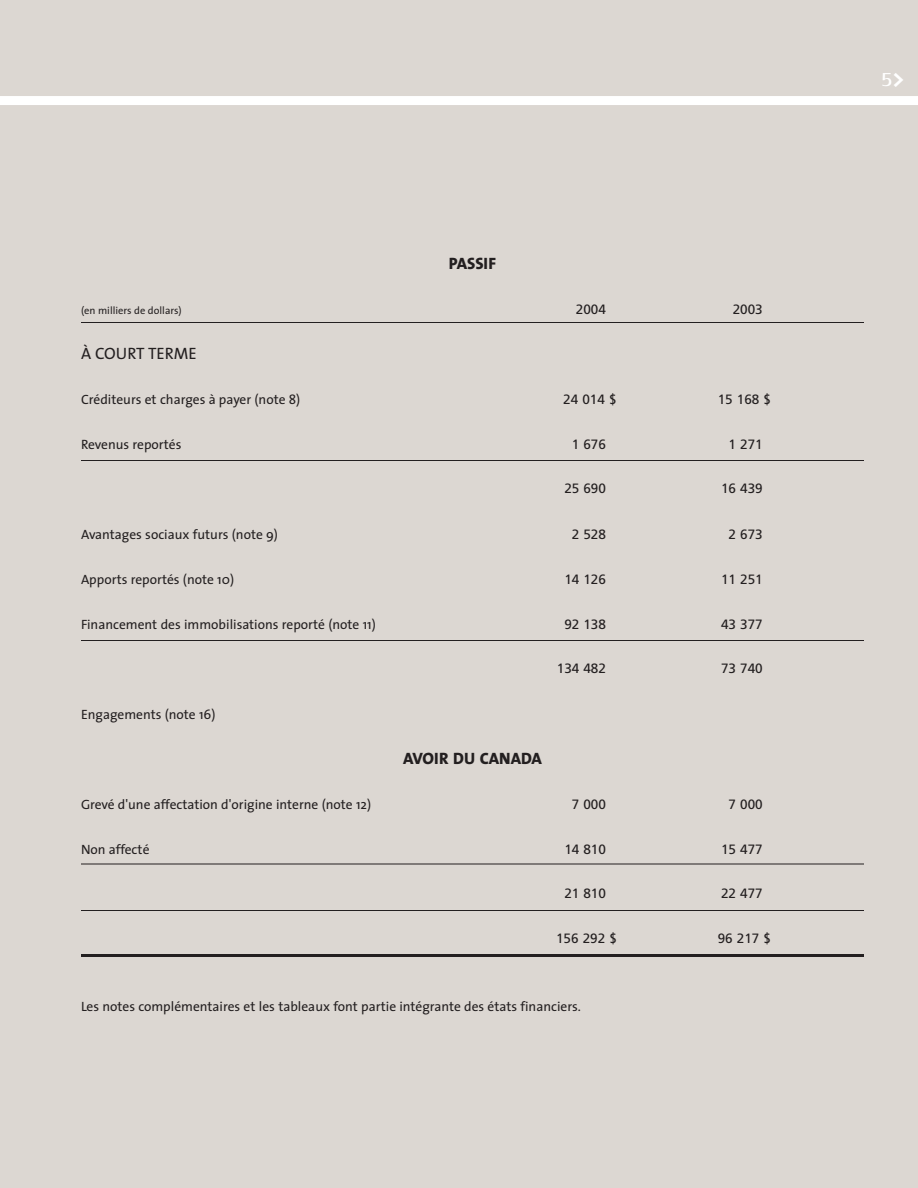
<style>
.page{position:relative;width:918px;height:1188px;background:#dcd7d2}
.page>*{position:absolute;margin:0;border:0;box-sizing:border-box;transform-origin:0 0}
.t1{font:700 21px "Rotis Semi Serif";color:#fff}
.t2{font:16.5px "The Sans Extra Bold Caps";color:#231f20}
.t3{font:16.5px "The Sans";color:#231f20}
.t4{font:13.5px "The Sans";color:#231f20}
.t5{font:13.5px "Frutiger";color:#231f20}
.t6{font:10.5px "The Sans";color:#231f20}
.s1{font-family:"The Sans";font-size:24px}
</style>
<div class="page">
<div style="left:0;top:96px;width:918px;height:9px;background:#fff"></div>
<hr style="left:81px;top:322px;width:783px;height:1px;background:#231f20">
<hr style="left:81px;top:460px;width:783px;height:1px;background:#231f20">
<hr style="left:81px;top:640px;width:783px;height:1px;background:#231f20">
<hr style="left:81px;top:864px;width:783px;height:1px;background:#231f20">
<hr style="left:81px;top:910px;width:783px;height:1px;background:#231f20">
<hr style="left:81px;top:954px;width:783px;height:3px;background:#231f20">
<p class="t2" style="left:449px;top:257px;width:49px">PASSIF</p>
<p class="t6" style="left:81px;top:306px;width:102px">(en milliers de dollars)</p>
<p class="t5" style="left:576px;top:303px;width:32px">2004</p>
<p class="t5" style="left:733px;top:303px;width:32px">2003</p>
<p class="t3" style="left:81px;top:346px;width:117px">À COURT TERME</p>
<p class="t4" style="left:81px;top:394px;width:221px">Créditeurs et charges à payer (note 8)</p>
<p class="t5" style="left:563px;top:393px;width:55px">24 014 $</p>
<p class="t5" style="left:718px;top:393px;width:55px">15 168 $</p>
<p class="t4" style="left:81px;top:439px;width:102px">Revenus reportés</p>
<p class="t5" style="left:572px;top:438px;width:36px">1 676</p>
<p class="t5" style="left:729px;top:438px;width:36px">1 271</p>
<p class="t5" style="left:564px;top:483px;width:43px">25 690</p>
<p class="t5" style="left:721px;top:483px;width:43px">16 439</p>
<p class="t4" style="left:81px;top:529px;width:199px">Avantages sociaux futurs (note 9)</p>
<p class="t5" style="left:572px;top:528px;width:36px">2 528</p>
<p class="t5" style="left:729px;top:528px;width:36px">2 673</p>
<p class="t4" style="left:81px;top:574px;width:155px">Apports reportés (note 10)</p>
<p class="t5" style="left:564px;top:573px;width:43px">14 126</p>
<p class="t5" style="left:721px;top:573px;width:43px">11 251</p>
<p class="t4" style="left:81px;top:619px;width:296px">Financement des immobilisations reporté (note 11)</p>
<p class="t5" style="left:564px;top:618px;width:43px">92 138</p>
<p class="t5" style="left:721px;top:618px;width:43px">43 377</p>
<p class="t5" style="left:557px;top:663px;width:51px">134 482</p>
<p class="t5" style="left:721px;top:663px;width:43px">73 740</p>
<p class="t4" style="left:81px;top:709px;width:136px">Engagements (note 16)</p>
<p class="t2" style="left:403px;top:752px;width:140px">AVOIR DU CANADA</p>
<p class="t4" style="left:81px;top:799px;width:292px">Grevé d'une affectation d'origine interne (note 12)</p>
<p class="t5" style="left:572px;top:798px;width:36px">7 000</p>
<p class="t5" style="left:729px;top:798px;width:36px">7 000</p>
<p class="t4" style="left:81px;top:844px;width:70px">Non affecté</p>
<p class="t5" style="left:564px;top:843px;width:43px">14 810</p>
<p class="t5" style="left:721px;top:843px;width:43px">15 477</p>
<p class="t5" style="left:564px;top:888px;width:43px">21 810</p>
<p class="t5" style="left:721px;top:888px;width:43px">22 477</p>
<p class="t5" style="left:556px;top:933px;width:62px">156 292 $</p>
<p class="t5" style="left:718px;top:933px;width:55px">96 217 $</p>
<p class="t4" style="left:81px;top:1001px;width:501px">Les notes complémentaires et les tableaux font partie intégrante des états financiers.</p>
<h1 class="t1" style="left:881px;top:71px;width:25px">5<span class="s1">&gt;</span></h1>
</div>
